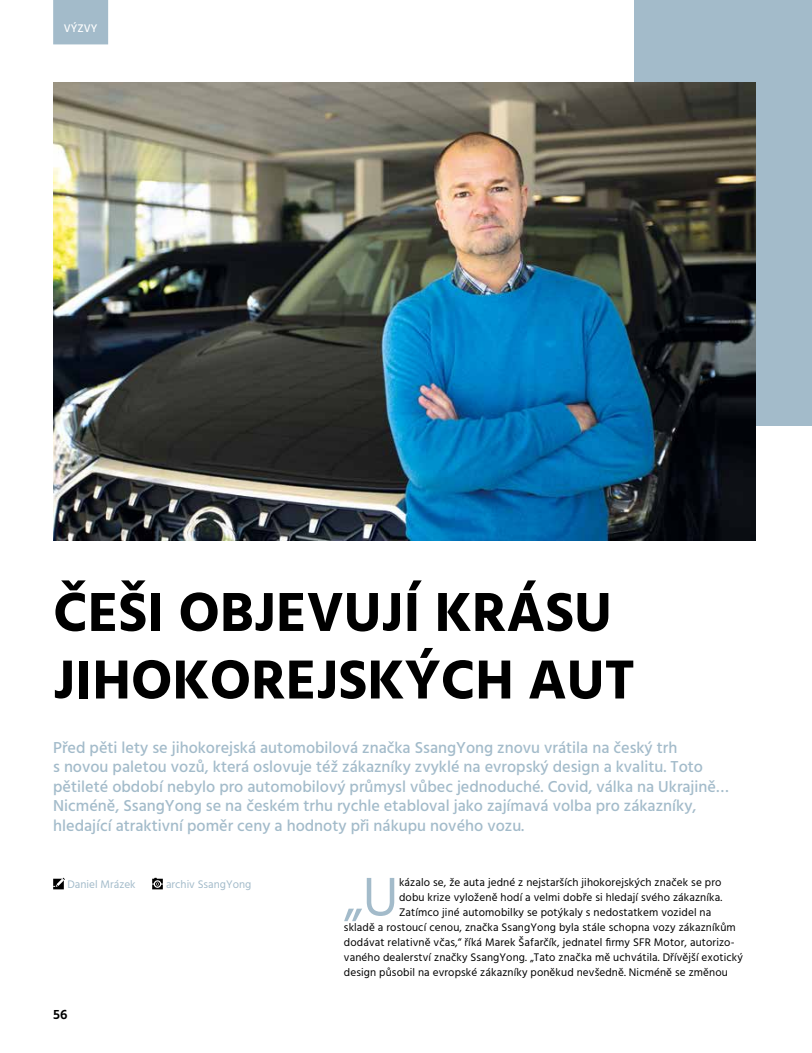
<style>
.page{position:relative;width:812px;height:1053px;background:#fff}
.page>*{position:absolute;margin:0;border:0;box-sizing:border-box;transform-origin:0 0}
.t1{font:700 56.25px/67.5px "Hind";color:#000}
.t2{font:55.75px "Hind";color:#a3bbca}
.t3{font:500 16.25px/19.5px "Hind";color:#a3bbca}
.t4{font:600 13.75px "Hind";color:#000}
.t5{font:11.25px "Hind";letter-spacing:.01em;color:#000}
.t6{font:11.25px "Hind";color:#a3bbca}
.t7{font:500 11.25px "Hind";color:#fff}
</style>
<div class="page">
<div style="left:634px;top:0;width:177px;height:425px;background:#a3bbca"></div>
<img style="left:53px;top:82px;width:702px;height:458px">
<svg style="left:53px;top:877px;width:12px;height:12px"></svg>
<svg style="left:152px;top:877px;width:11px;height:12px"></svg>
<div style="left:53px;top:0;width:55px;height:44px;background:#a3bbca"></div>
<p class="t7" style="left:64px;top:21px;width:35px">VÝZVY</p>
<h1 class="t1" style="left:53px;top:577px;width:583px">ČEŠI OBJEVUJÍ KRÁSU<br>JIHOKOREJSKÝCH AUT</h1>
<p class="t3" style="left:53px;top:738px;width:677px">Před pěti lety se jihokorejská automobilová značka SsangYong znovu vrátila na český trh<br>s novou paletou vozů, která oslovuje též zákazníky zvyklé na evropský design a kvalitu. Toto pětileté období nebylo pro automobilový průmysl vůbec jednoduché. Covid, válka na Ukrajině… Nicméně, SsangYong se na českém trhu rychle etabloval jako zajímavá volba pro zákazníky, hledající atraktivní poměr ceny a hodnoty při nákupu nového vozu.</p>
<p class="t6" style="left:67px;top:876px;width:70px">Daniel Mrázek</p>
<p class="t6" style="left:166px;top:876px;width:87px">archiv SsangYong</p>
<p class="t4" style="left:53px;top:1004px;width:16px">56</p>
<h2 class="t2" style="left:344px;top:858px;width:56px">„U</h2>
<p class="t5" style="left:399px;top:874px;width:324px">kázalo se, že auta jedné z nejstarších jihokorejských značek se pro</p>
<p class="t5" style="left:399px;top:889px;width:324px">dobu krize vyloženě hodí a velmi dobře si hledají svého zákazníka.</p>
<p class="t5" style="left:399px;top:904px;width:314px">Zatímco jiné automobilky se potýkaly s nedostatkem vozidel na</p>
<p class="t5" style="left:344px;top:919px;width:393px">skladě a rostoucí cenou, značka SsangYong byla stále schopna vozy zákazníkům</p>
<p class="t5" style="left:344px;top:934px;width:392px">dodávat relativně včas,“ říká Marek Šafarčík, jednatel firmy SFR Motor, autorizo-</p>
<p class="t5" style="left:344px;top:949px;width:400px">vaného dealerství značky SsangYong. „Tato značka mě uchvátila. Dřívější exotický</p>
<p class="t5" style="left:344px;top:964px;width:385px">design působil na evropské zákazníky poněkud nevšedně. Nicméně se změnou</p>
</div>
